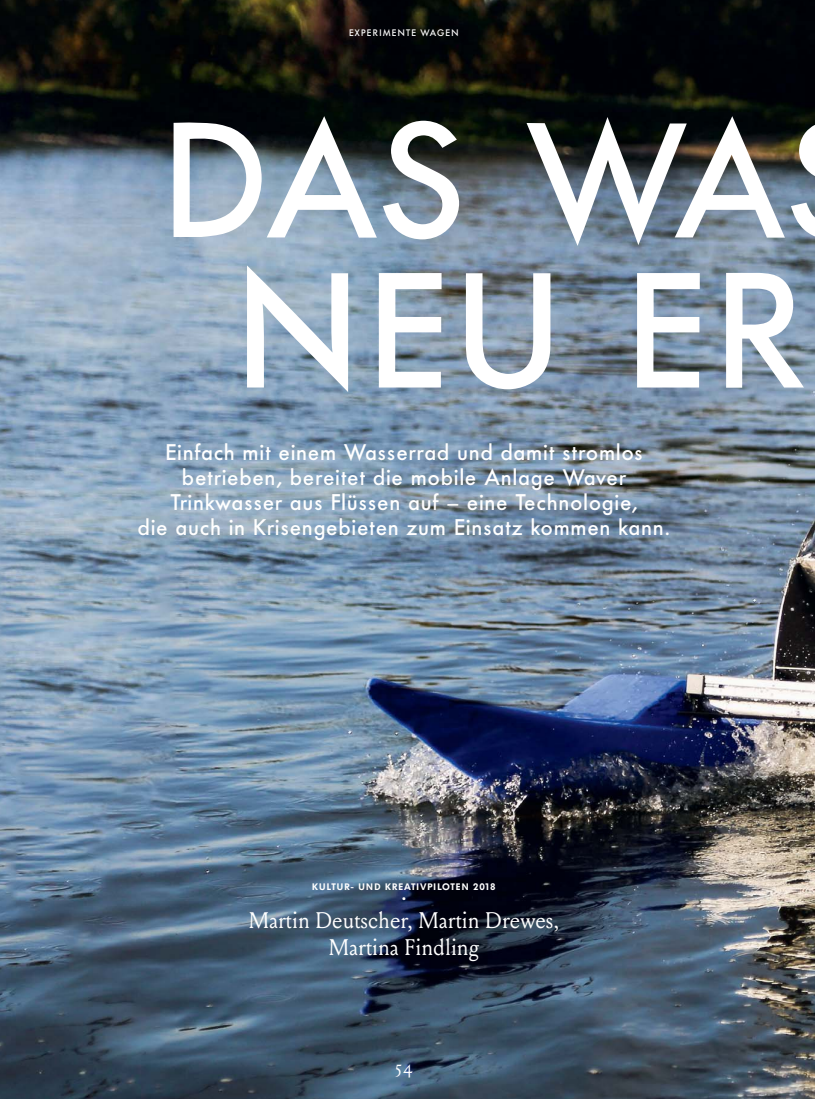
<style>
.page{position:relative;width:815px;height:1099px;background:#fff}
.page>*{position:absolute;margin:0;border:0;box-sizing:border-box;transform-origin:0 0}
.t1{font:500 162.5px/150px "Futura BQ";letter-spacing:.01em;color:#fff;text-align:center}
.t2{font:500 22.5px/25px "Futura BQ";letter-spacing:.04em;color:#fff;text-align:center}
.t3{font:22.5px/26.2px "Louize";color:#fff;text-align:center}
.t4{font:17.5px "Louize Display";color:#fff}
.t5{font:600 9.38px/11.9px "Futura BQ";letter-spacing:.1em;color:#fff;text-align:center}
.t6{font:500 9.38px "Futura BQ";letter-spacing:.12em;color:#fff}
</style>
<div class="page">
<img style="left:0;top:0;width:815px;height:1098px">
<p class="t6" style="left:349px;top:27px;width:111px">EXPERIMENTE WAGEN</p>
<h1 class="t1" style="left:163px;top:108px;width:645px">DAS WA<br>NEU ER</h1>
<p class="t2" style="left:138px;top:440px;width:534px">Einfach mit einem Wasserrad und damit stromlos betrieben, bereitet die mobile Anlage Waver Trinkwasser aus Flüssen auf – eine Technologie,<br>die auch in Krisengebieten zum Einsatz kommen kann.</p>
<p class="t5" style="left:312px;top:881px;width:185px">KULTUR- UND KREATIVPILOTEN 2018 •</p>
<p class="t3" style="left:249px;top:906px;width:312px">Martin Deutscher, Martin Drewes,<br>Martina Findling</p>
<p class="t4" style="left:395px;top:1054px;width:19px">54</p>
</div>
